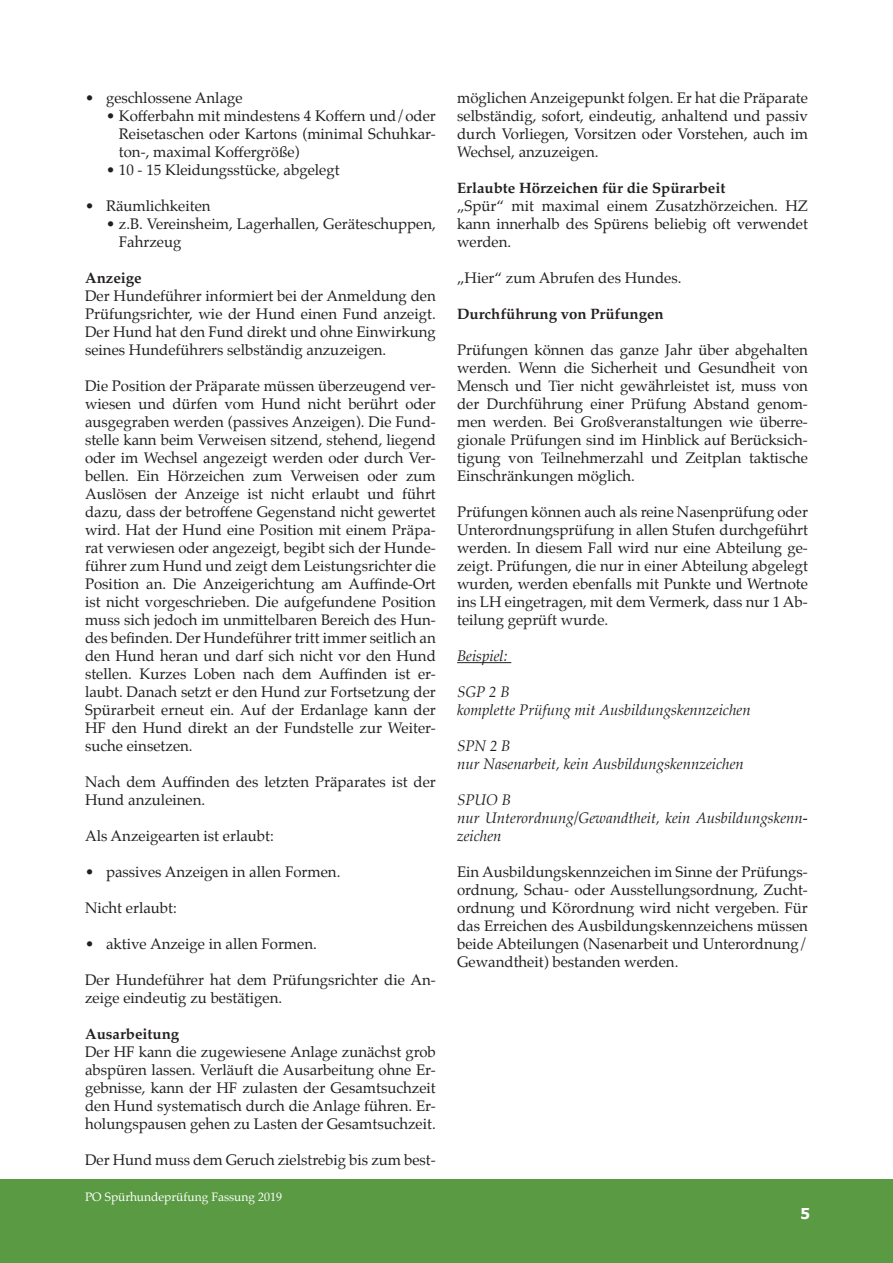
<style>
.page{position:relative;width:893px;height:1263px;background:#fff}
.page>*{position:absolute;margin:0;border:0;box-sizing:border-box;transform-origin:0 0}
.Grundschrift{font:15px/18px "Palatino";color:#231f20;text-align:justify}
.Grundschrift-2{font:italic 15px/18px "Palatino";color:#231f20}
.Grundschrift-3{font:700 15px "Palatino";color:#231f20}
.t1{font:700 15px "Tahoma";color:#fff}
.t2{font:12px "Palatino";color:#fff}
</style>
<div class="page">
<div style="left:0;top:1180px;width:893px;height:83px;background:#5a9a43"></div>
<hr style="left:457px;top:662px;width:54px;height:1px;background:#231f20">
<p class="Grundschrift" style="left:85px;top:89px;width:159px">• geschlossene Anlage</p>
<p class="Grundschrift" style="left:119px;top:107px;width:318px;text-indent:-13px">• Kofferbahn mit mindestens 4 Koffern und/oder Reisetaschen oder Kartons (minimal Schuhkar&shy;ton-, maximal Koffergröße)</p>
<p class="Grundschrift" style="left:106px;top:161px;width:235px">• 10 - 15 Kleidungsstücke, abgelegt</p>
<p class="Grundschrift" style="left:85px;top:197px;width:127px">• Räumlichkeiten</p>
<p class="Grundschrift" style="left:119px;top:215px;width:318px;text-indent:-13px">• z.B. Vereinsheim, Lagerhallen, Geräteschuppen,<br>Fahrzeug</p>
<p class="Grundschrift-3" style="left:85px;top:265px;width:58px">Anzeige</p>
<p class="Grundschrift" style="left:85px;top:287px;width:352px">Der Hundeführer informiert bei der Anmeldung den Prüfungsrichter, wie der Hund einen Fund anzeigt.<br>Der Hund hat den Fund direkt und ohne Einwirkung seines Hundeführers selbständig anzuzeigen.</p>
<p class="Grundschrift" style="left:85px;top:377px;width:352px">Die Position der Präparate müssen überzeugend ver&shy;wiesen und dürfen vom Hund nicht berührt oder ausgegraben werden (passives Anzeigen). Die Fund&shy;stelle kann beim Verweisen sitzend, stehend, liegend oder im Wechsel angezeigt werden oder durch Ver&shy;bellen. Ein Hörzeichen zum Verweisen oder zum Auslösen der Anzeige ist nicht erlaubt und führt dazu, dass der betroffene Gegenstand nicht gewertet wird. Hat der Hund eine Position mit einem Präpa&shy;rat verwiesen oder angezeigt, begibt sich der Hunde&shy;führer zum Hund und zeigt dem Leistungsrichter die Position an. Die Anzeigerichtung am Auffinde-Ort ist nicht vorgeschrieben. Die aufgefundene Position muss sich jedoch im unmittelbaren Bereich des Hun&shy;des befinden. Der Hundeführer tritt immer seitlich an den Hund heran und darf sich nicht vor den Hund stellen. Kurzes Loben nach dem Auffinden ist er&shy;laubt. Danach setzt er den Hund zur Fortsetzung der Spürarbeit erneut ein. Auf der Erdanlage kann der HF den Hund direkt an der Fundstelle zur Weiter&shy;suche einsetzen.</p>
<p class="Grundschrift" style="left:85px;top:773px;width:352px">Nach dem Auffinden des letzten Präparates ist der<br>Hund anzuleinen.</p>
<p class="Grundschrift" style="left:85px;top:827px;width:190px">Als Anzeigearten ist erlaubt:</p>
<p class="Grundschrift" style="left:85px;top:863px;width:257px">• passives Anzeigen in allen Formen.</p>
<p class="Grundschrift" style="left:85px;top:899px;width:93px">Nicht erlaubt:</p>
<p class="Grundschrift" style="left:85px;top:935px;width:233px">• aktive Anzeige in allen Formen.</p>
<p class="Grundschrift" style="left:85px;top:971px;width:352px">Der Hundeführer hat dem Prüfungsrichter die An&shy;zeige eindeutig zu bestätigen.</p>
<p class="Grundschrift-3" style="left:85px;top:1021px;width:96px">Ausarbeitung</p>
<p class="Grundschrift" style="left:85px;top:1043px;width:352px">Der HF kann die zugewiesene Anlage zunächst grob abspüren lassen. Verläuft die Ausarbeitung ohne Er&shy;gebnisse, kann der HF zulasten der Gesamtsuchzeit den Hund systematisch durch die Anlage führen. Er&shy;holungspausen gehen zu Lasten der Gesamtsuchzeit.</p>
<p class="Grundschrift" style="left:85px;top:1151px;width:352px">Der Hund muss dem Geruch zielstrebig bis zum best-</p>
<p class="t2" style="left:85px;top:1187px;width:199px">PO Spürhundeprüfung Fassung 2019</p>
<p class="Grundschrift" style="left:457px;top:89px;width:352px">möglichen Anzeigepunkt folgen. Er hat die Präparate selbständig, sofort, eindeutig, anhaltend und passiv durch Vorliegen, Vorsitzen oder Vorstehen, auch im Wechsel, anzuzeigen.</p>
<p class="Grundschrift-3" style="left:457px;top:175px;width:270px">Erlaubte Hörzeichen für die Spürarbeit</p>
<p class="Grundschrift" style="left:457px;top:197px;width:352px">„Spür“ mit maximal einem Zusatzhörzeichen. HZ kann innerhalb des Spürens beliebig oft verwendet werden.</p>
<p class="Grundschrift" style="left:457px;top:269px;width:226px">„Hier“ zum Abrufen des Hundes.</p>
<p class="Grundschrift-3" style="left:457px;top:301px;width:208px">Durchführung von Prüfungen</p>
<p class="Grundschrift" style="left:457px;top:341px;width:352px">Prüfungen können das ganze Jahr über abgehalten werden. Wenn die Sicherheit und Gesundheit von Mensch und Tier nicht gewährleistet ist, muss von der Durchführung einer Prüfung Abstand genom&shy;men werden. Bei Großveranstaltungen wie überre&shy;gionale Prüfungen sind im Hinblick auf Berücksich&shy;tigung von Teilnehmerzahl und Zeitplan taktische Einschränkungen möglich.</p>
<p class="Grundschrift" style="left:457px;top:503px;width:352px">Prüfungen können auch als reine Nasenprüfung oder Unterordnungsprüfung in allen Stufen durchgeführt werden. In diesem Fall wird nur eine Abteilung ge&shy;zeigt. Prüfungen, die nur in einer Abteilung abgelegt wurden, werden ebenfalls mit Punkte und Wertnote ins LH eingetragen, mit dem Vermerk, dass nur 1 Ab&shy;teilung geprüft wurde.</p>
<p class="Grundschrift-2" style="left:457px;top:647px;width:52px">Beispiel:</p>
<p class="Grundschrift-2" style="left:457px;top:683px;width:54px">SGP 2 B</p>
<p class="Grundschrift-2" style="left:457px;top:701px;width:295px">komplette Prüfung mit Ausbildungskennzeichen</p>
<p class="Grundschrift-2" style="left:457px;top:737px;width:55px">SPN 2 B</p>
<p class="Grundschrift-2" style="left:457px;top:755px;width:288px">nur Nasenarbeit, kein Ausbildungskennzeichen</p>
<p class="Grundschrift-2" style="left:457px;top:791px;width:55px">SPUO B</p>
<p class="Grundschrift-2" style="left:457px;top:809px;width:352px">nur Unterordnung/Gewandtheit, kein Ausbildungskenn&shy;zeichen</p>
<p class="Grundschrift" style="left:457px;top:863px;width:352px">Ein Ausbildungskennzeichen im Sinne der Prüfungs&shy;ordnung, Schau- oder Ausstellungsordnung, Zucht&shy;ordnung und Körordnung wird nicht vergeben. Für das Erreichen des Ausbildungskennzeichens müssen beide Abteilungen (Nasenarbeit und Unterordnung/ Gewandtheit) bestanden werden.</p>
<p class="t1" style="left:800px;top:1203px;width:11px">5</p>
</div>
